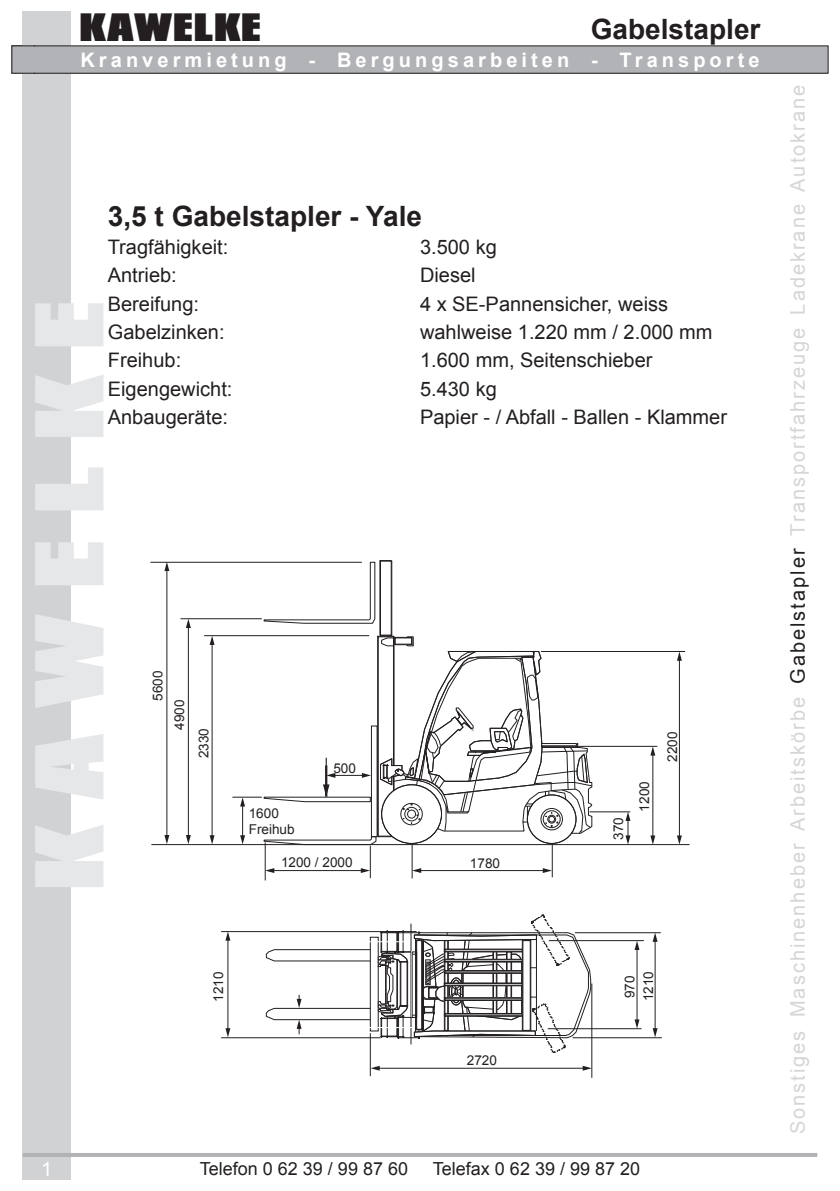
<style>
.page{position:relative;width:840px;height:1191px;background:#fff}
.page>*{position:absolute;margin:0;border:0;box-sizing:border-box;transform-origin:0 0}
.t1{font:900 84px "Compacta BT";color:#e6e7e9}
.t2{font:900 34px "Compacta BT";letter-spacing:.025em;color:#231f20}
.t3{font:700 28px "Arial";color:#231f20}
.t4{font:20px "Arial";color:#231f20}
.t5{font:20px "Arial";letter-spacing:.1em;color:#d4d5d7}
.t6{font:700 20px "Arial";letter-spacing:.205em;color:#fff}
.t7{font:20px "Arial";color:#fff}
.t8{font:18px "Arial";color:#231f20}
.t9{font:13.6px/16.2px "Arial";color:#231f20}
.s1{color:#231f20}
</style>
<div class="page">
<div style="left:23px;top:11px;width:48px;height:1168px;background:#d1d2d4"></div>
<div style="left:12px;top:46px;width:815px;height:27px;background:#b2b3b7"></div>
<div style="left:11px;top:45px;width:817px;height:29px;border:1px solid #231f20"></div>
<hr style="left:23px;top:1153px;width:793px;height:4px;background:#b2b3b7">
<svg style="left:11px;top:45px;width:23px;height:29px"></svg>
<div style="left:380px;top:561px;width:12px;height:75px;border:1px solid #231f20"></div>
<hr style="left:188px;top:626px;width:1px;height:210px;background:#231f20">
<svg style="left:186px;top:619px;width:5px;height:9px"></svg>
<svg style="left:186px;top:835px;width:5px;height:9px"></svg>
<hr style="left:166px;top:569px;width:1px;height:267px;background:#231f20">
<svg style="left:164px;top:563px;width:5px;height:8px"></svg>
<svg style="left:164px;top:835px;width:5px;height:9px"></svg>
<hr style="left:204px;top:635px;width:165px;height:1px;background:#231f20">
<hr style="left:180px;top:618px;width:82px;height:1px;background:#231f20">
<hr style="left:150px;top:562px;width:211px;height:1px;background:#231f20">
<hr style="left:232px;top:796px;width:30px;height:1px;background:#231f20">
<hr style="left:242px;top:805px;width:1px;height:32px;background:#231f20">
<svg style="left:240px;top:835px;width:5px;height:9px"></svg>
<svg style="left:240px;top:797px;width:5px;height:9px"></svg>
<hr style="left:369px;top:845px;width:1px;height:33px;background:#231f20">
<hr style="left:411px;top:815px;width:1px;height:63px;background:#231f20">
<hr style="left:551px;top:819px;width:1px;height:58px;background:#231f20">
<hr style="left:419px;top:870px;width:125px;height:1px;background:#231f20">
<svg style="left:412px;top:868px;width:9px;height:5px"></svg>
<svg style="left:542px;top:868px;width:9px;height:5px"></svg>
<hr style="left:540px;top:651px;width:144px;height:1px;background:#231f20">
<hr style="left:678px;top:659px;width:1px;height:178px;background:#231f20">
<svg style="left:677px;top:652px;width:4px;height:9px"></svg>
<svg style="left:677px;top:835px;width:4px;height:9px"></svg>
<hr style="left:576px;top:746px;width:81px;height:1px;background:#231f20">
<hr style="left:652px;top:754px;width:1px;height:83px;background:#231f20">
<svg style="left:650px;top:835px;width:5px;height:9px"></svg>
<svg style="left:650px;top:746px;width:5px;height:9px"></svg>
<hr style="left:589px;top:811px;width:41px;height:1px;background:#231f20">
<svg style="left:625px;top:811px;width:5px;height:33px"></svg>
<svg style="left:263px;top:561px;width:112px;height:63px"></svg>
<hr style="left:151px;top:844px;width:538px;height:1px;background:#231f20">
<svg style="left:263px;top:636px;width:329px;height:209px"></svg>
<hr style="left:211px;top:643px;width:1px;height:194px;background:#231f20">
<svg style="left:209px;top:636px;width:5px;height:9px"></svg>
<svg style="left:209px;top:835px;width:5px;height:9px"></svg>
<hr style="left:264px;top:842px;width:1px;height:38px;background:#231f20">
<hr style="left:272px;top:870px;width:90px;height:1px;background:#231f20">
<svg style="left:265px;top:868px;width:9px;height:5px"></svg>
<svg style="left:360px;top:868px;width:10px;height:5px"></svg>
<hr style="left:572px;top:1037px;width:89px;height:1px;background:#231f20">
<hr style="left:574px;top:932px;width:86px;height:1px;background:#231f20">
<hr style="left:654px;top:940px;width:1px;height:90px;background:#231f20">
<svg style="left:652px;top:932px;width:5px;height:10px"></svg>
<svg style="left:652px;top:1028px;width:5px;height:9px"></svg>
<hr style="left:636px;top:948px;width:1px;height:73px;background:#231f20">
<svg style="left:634px;top:941px;width:5px;height:9px"></svg>
<svg style="left:634px;top:1019px;width:5px;height:9px"></svg>
<hr style="left:548px;top:940px;width:95px;height:1px;background:#231f20">
<hr style="left:547px;top:1028px;width:94px;height:1px;background:#231f20">
<hr style="left:369px;top:1033px;width:1px;height:43px;background:#231f20">
<hr style="left:378px;top:1067px;width:206px;height:1px;background:#231f20">
<svg style="left:582px;top:1065px;width:9px;height:5px"></svg>
<svg style="left:370px;top:1065px;width:9px;height:5px"></svg>
<hr style="left:221px;top:1037px;width:159px;height:1px;background:#231f20">
<hr style="left:221px;top:931px;width:195px;height:1px;background:#231f20">
<hr style="left:227px;top:939px;width:1px;height:91px;background:#231f20">
<svg style="left:225px;top:931px;width:5px;height:9px"></svg>
<svg style="left:225px;top:1028px;width:5px;height:9px"></svg>
<hr style="left:591px;top:983px;width:1px;height:94px;background:#231f20">
<svg style="left:265px;top:914px;width:326px;height:139px"></svg>
<div style="left:541px;top:743px;width:35px;height:3px;background:#fff;border:1px solid #231f20"></div>
<hr style="left:325px;top:765px;width:2px;height:31px;background:#231f20">
<h2 class="t2" style="left:79px;top:7px;width:183px">KAWELKE</h2>
<h3 class="t3" style="left:590px;top:10px;width:171px">Gabelstapler</h3>
<p class="t6" style="left:80px;top:46px;width:680px">Kranvermietung - Bergungsarbeiten - Transporte</p>
<h3 class="t3" style="left:108px;top:197px;width:315px">3,5 t Gabelstapler - Yale</h3>
<p class="t4" style="left:108px;top:234px;width:122px">Tragfähigkeit:</p>
<p class="t4" style="left:420px;top:234px;width:78px">3.500 kg</p>
<p class="t4" style="left:108px;top:262px;width:70px">Antrieb:</p>
<p class="t4" style="left:420px;top:262px;width:57px">Diesel</p>
<p class="t4" style="left:108px;top:290px;width:93px">Bereifung:</p>
<p class="t4" style="left:420px;top:290px;width:249px">4 x SE-Pannensicher, weiss</p>
<p class="t4" style="left:108px;top:319px;width:118px">Gabelzinken:</p>
<p class="t4" style="left:420px;top:319px;width:294px">wahlweise 1.220 mm / 2.000 mm</p>
<p class="t4" style="left:108px;top:347px;width:75px">Freihub:</p>
<p class="t4" style="left:420px;top:347px;width:234px">1.600 mm, Seitenschieber</p>
<p class="t4" style="left:108px;top:375px;width:126px">Eigengewicht:</p>
<p class="t4" style="left:420px;top:375px;width:78px">5.430 kg</p>
<p class="t4" style="left:108px;top:404px;width:122px">Anbaugeräte:</p>
<p class="t4" style="left:420px;top:404px;width:308px">Papier - / Abfall - Ballen - Klammer</p>
<h1 class="t1" style="left:19px;top:890px;width:591px;rotate:-90deg">K A W E L K E</h1>
<p class="t9" style="left:149px;top:700px;width:32px;rotate:-90deg">5600</p>
<p class="t9" style="left:171px;top:730px;width:32px;rotate:-90deg">4900</p>
<p class="t9" style="left:195px;top:758px;width:32px;rotate:-90deg">2330</p>
<p class="t9" style="left:664px;top:762px;width:32px;rotate:-90deg">2200</p>
<p class="t9" style="left:333px;top:760px;width:24px">500</p>
<p class="t9" style="left:636px;top:811px;width:32px;rotate:-90deg">1200</p>
<p class="t9" style="left:248px;top:805px;width:47px">1600<br>Freihub</p>
<p class="t9" style="left:610px;top:840px;width:24px;rotate:-90deg">370</p>
<p class="t9" style="left:281px;top:854px;width:73px">1200 / 2000</p>
<p class="t9" style="left:469px;top:854px;width:32px">1780</p>
<p class="t7" style="left:41px;top:1155px;width:13px">1</p>
<p class="t9" style="left:210px;top:1001px;width:32px;rotate:-90deg">1210</p>
<p class="t9" style="left:466px;top:1052px;width:32px">2720</p>
<p class="t9" style="left:620px;top:1001px;width:32px;line-height:18.6px;rotate:-90deg">970<br>1210</p>
<p class="t8" style="left:200px;top:1156px;width:210px">Telefon 0 62 39 / 99 87 60</p>
<p class="t8" style="left:432px;top:1156px;width:209px">Telefax 0 62 39 / 99 87 20</p>
<p class="t5" style="left:784px;top:1134px;width:1051px;rotate:-90deg">Sonstiges Maschinenheber Arbeitskörbe <span class="s1">Gabelstapler</span> Transportfahrzeuge Ladekrane Autokrane</p>
</div>
